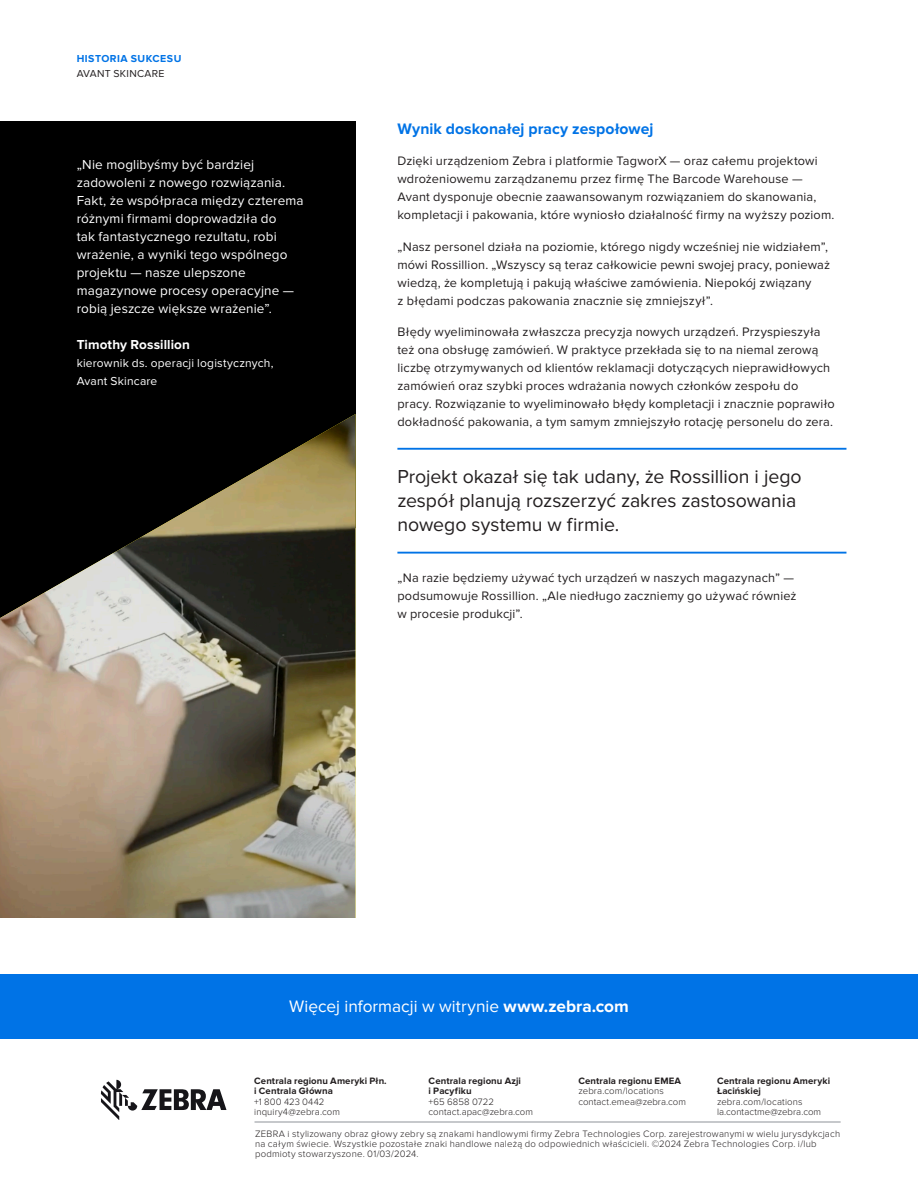
<style>
.page{position:relative;width:918px;height:1188px;background:#fff}
.page>*{position:absolute;margin:0;border:0;box-sizing:border-box;transform-origin:0 0}
.Pull_Quote{font:19.5px/24px "Proxima Nova";letter-spacing:-.005em;color:#231f20}
.CTA-Call_To_Action{font:17.25px "Proxima Nova";color:#fff}
.Subhead-2{font:700 15.75px "Proxima Nova";letter-spacing:.005em;color:#0073e6}
.Pull_Quote-2{font:13.5px/18px "Proxima Nova";letter-spacing:.01em;color:#fff}
.Pull_Quote-3{font:700 13.5px "Proxima Nova";letter-spacing:.005em;color:#fff}
.Body{font:12.75px/18px "Proxima Nova";letter-spacing:.015em;color:#231f20}
.Pull_Quote-4{font:12px "Proxima Nova";letter-spacing:.015em;color:#fff}
.t1{font:700 10.5px "Proxima Nova";letter-spacing:.045em;color:#0073e6}
.t2{font:10.5px "Proxima Nova";letter-spacing:.025em;color:#231f20}
.Legal-NALA{font:300 9.6px/10.4px "Proxima Nova";letter-spacing:.02em;color:#231f20}
.Legal-NALA-2{font:700 9.6px/10.4px "Proxima Nova";letter-spacing:.01em;color:#231f20}
.s1{font-weight:700}
</style>
<div class="page">
<div style="left:0;top:122px;width:356px;height:628px;background:#000"></div>
<img style="left:0;top:414px;width:355px;height:504px">
<div style="left:0;top:974px;width:918px;height:64px;background:#0073e6"></div>
<hr style="left:255px;top:1122px;width:586px;height:1px;background:#8e9299">
<svg style="left:101px;top:1080px;width:126px;height:40px"></svg>
<hr style="left:397px;top:448px;width:449px;height:2px;background:#0073e6">
<hr style="left:397px;top:552px;width:449px;height:2px;background:#0073e6">
<p class="t1" style="left:77px;top:53px;width:106px">HISTORIA SUKCESU</p>
<p class="t2" style="left:77px;top:67px;width:89px">AVANT SKINCARE</p>
<p class="Pull_Quote-2" style="left:77px;top:156px;width:229px">„Nie moglibyśmy być bardziej zadowoleni z nowego rozwiązania.<br>Fakt, że współpraca między czterema różnymi firmami doprowadziła do<br>tak fantastycznego rezultatu, robi wrażenie, a wyniki tego wspólnego projektu — nasze ulepszone magazynowe procesy operacyjne — robią jeszcze większe wrażenie”.</p>
<p class="Pull_Quote-3" style="left:77px;top:337px;width:115px">Timothy Rossillion</p>
<p class="Pull_Quote-4" style="left:77px;top:356px;width:198px">kierownik ds. operacji logistycznych,</p>
<p class="Pull_Quote-4" style="left:77px;top:374px;width:82px">Avant Skincare</p>
<p class="Subhead-2" style="left:397px;top:120px;width:257px">Wynik doskonałej pracy zespołowej</p>
<p class="Body" style="left:397px;top:152px;width:439px">Dzięki urządzeniom Zebra i platformie TagworX — oraz całemu projektowi wdrożeniowemu zarządzanemu przez firmę The Barcode Warehouse — Avant dysponuje obecnie zaawansowanym rozwiązaniem do skanowania, kompletacji i pakowania, które wyniosło działalność firmy na wyższy poziom.</p>
<p class="Body" style="left:397px;top:238px;width:434px">„Nasz personel działa na poziomie, którego nigdy wcześniej nie widziałem”, mówi Rossillion. „Wszyscy są teraz całkowicie pewni swojej pracy, ponieważ wiedzą, że kompletują i pakują właściwe zamówienia. Niepokój związany<br>z błędami podczas pakowania znacznie się zmniejszył”.</p>
<p class="Body" style="left:397px;top:323px;width:439px">Błędy wyeliminowała zwłaszcza precyzja nowych urządzeń. Przyspieszyła też ona obsługę zamówień. W praktyce przekłada się to na niemal zerową liczbę otrzymywanych od klientów reklamacji dotyczących nieprawidłowych zamówień oraz szybki proces wdrażania nowych członków zespołu do pracy. Rozwiązanie to wyeliminowało błędy kompletacji i znacznie poprawiło dokładność pakowania, a tym samym zmniejszyło rotację personelu do zera.</p>
<p class="Pull_Quote" style="left:397px;top:465px;width:406px">Projekt okazał się tak udany, że Rossillion i jego zespół planują rozszerzyć zakres zastosowania nowego systemu w firmie.</p>
<p class="Body" style="left:397px;top:569px;width:401px">„Na razie będziemy używać tych urządzeń w naszych magazynach” — podsumowuje Rossillion. „Ale niedługo zaczniemy go używać również w procesie produkcji”.</p>
<p class="CTA-Call_To_Action" style="left:289px;top:996px;width:341px">Więcej informacji w witrynie <span class="s1">www.zebra.com</span></p>
<p class="Legal-NALA-2" style="left:254px;top:1076px;width:134px">Centrala regionu Ameryki Płn. i Centrala Główna</p>
<p class="Legal-NALA" style="left:254px;top:1096px;width:72px">+1 800 423 0442</p>
<p class="Legal-NALA" style="left:254px;top:1107px;width:87px">inquiry4@zebra.com</p>
<p class="Legal-NALA-2" style="left:717px;top:1076px;width:115px">Centrala regionu Ameryki<br>Łacińskiej</p>
<p class="Legal-NALA" style="left:717px;top:1096px;width:87px">zebra.com/locations</p>
<p class="Legal-NALA" style="left:717px;top:1107px;width:106px">la.contactme@zebra.com</p>
<p class="Legal-NALA" style="left:255px;top:1128px;width:587px">ZEBRA i stylizowany obraz głowy zebry są znakami handlowymi firmy Zebra Technologies Corp. zarejestrowanymi w wielu jurysdykcjach na całym świecie. Wszystkie pozostałe znaki handlowe należą do odpowiednich właścicieli. ©2024 Zebra Technologies Corp. i/lub podmioty stowarzyszone. 01/03/2024.</p>
<p class="Legal-NALA-2" style="left:429px;top:1076px;width:94px">Centrala regionu Azji i Pacyfiku</p>
<p class="Legal-NALA" style="left:429px;top:1096px;width:67px">+65 6858 0722</p>
<p class="Legal-NALA" style="left:429px;top:1107px;width:106px">contact.apac@zebra.com</p>
<p class="Legal-NALA-2" style="left:578px;top:1076px;width:104px">Centrala regionu EMEA</p>
<p class="Legal-NALA" style="left:578px;top:1086px;width:87px">zebra.com/locations</p>
<p class="Legal-NALA" style="left:578px;top:1096px;width:109px">contact.emea@zebra.com</p>
</div>
